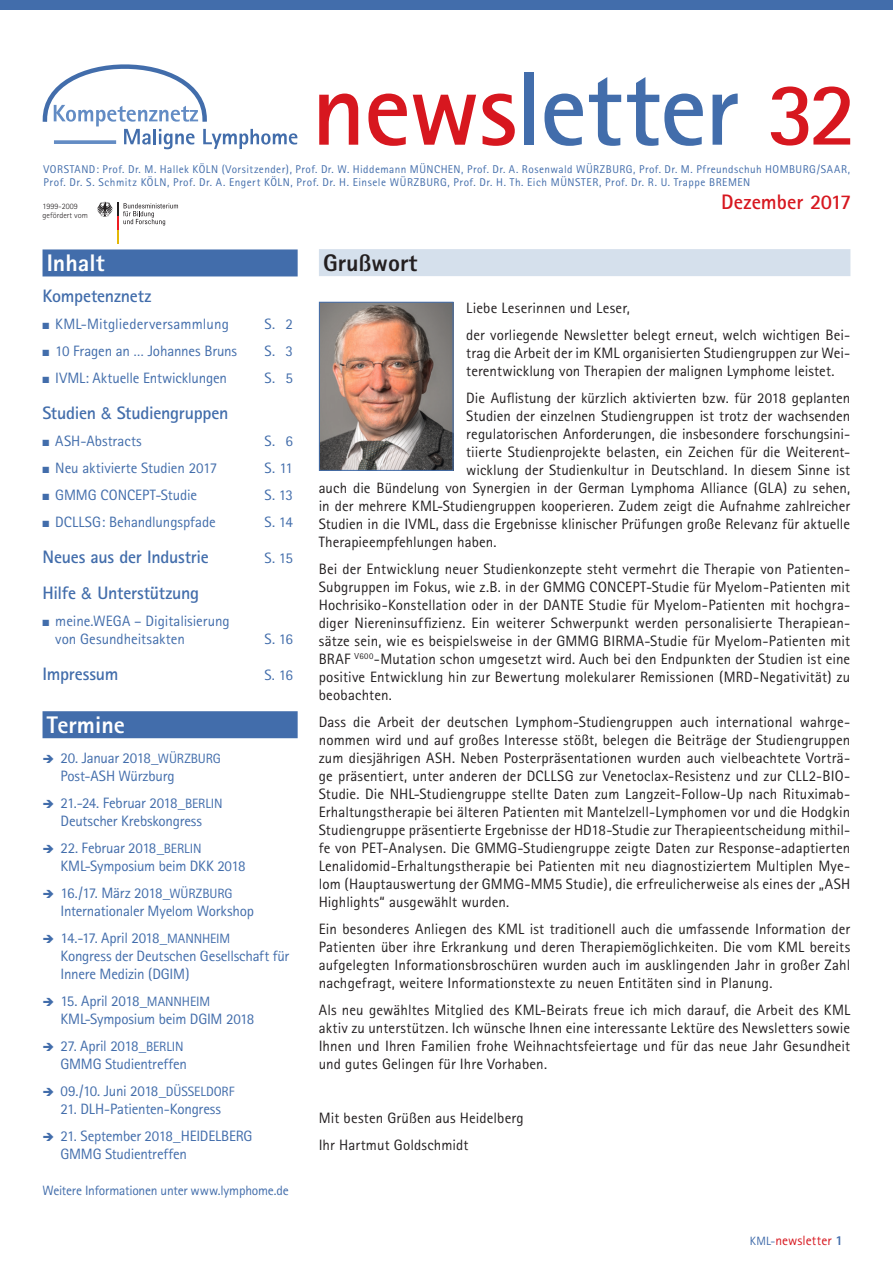
<style>
.page{position:relative;width:893px;height:1263px;background:#fff}
.page>*{position:absolute;margin:0;border:0;box-sizing:border-box;transform-origin:0 0}
.NL_BODY{font:700 105px "Rotis Sans Serif";letter-spacing:-.015em;color:#426dab}
.NL_BODY-2{font:700 90px "Rotis Sans Serif";color:#d7171f}
.NLML_LINIE_Überschri{font:800 24px "Rotis Sans Serif";color:#fff}
.NLML_LINIE_Überschri-2{font:800 24px "Rotis Sans Serif";color:#231f20}
.NL_BODY-3{font:700 21px "Rotis Sans Serif";color:#d7171f}
.Termine{font:700 18px "Rotis Sans Serif";letter-spacing:-.015em;color:#426dab}
.NL_BODY-4{font:15px/18px "Rotis Sans Serif";letter-spacing:.005em;color:#231f20;text-align:justify}
.Termine-2{font:15px/18px "Rotis Sans Serif";letter-spacing:-.015em;color:#426dab}
.Termine-3{font:15px "Rotis Sans Serif";letter-spacing:.005em;color:#426dab}
.Termine-4{font:13.5px "Rotis Sans Serif";letter-spacing:-.015em;color:#426dab}
.t1{font:13.5px "Rotis Sans Serif";letter-spacing:.005em;color:#d7171f}
.NL_BODY-5{font:11.25px/13.5px "Rotis Sans Serif";letter-spacing:.045em;color:#426dab}
.t2{font:300 8.25px "Rotis Sans Serif";letter-spacing:.005em;color:#231f20}
.s1{color:#d7171f}
.s2{font-family:"Helvetica Neue";font-weight:400;font-size:16.5px}
.s3{font-family:"Helvetica";font-weight:400;font-size:16.5px}
.s4{font-size:13.5px}
.s5{font-size:12px;color:#426dab}
.s6{font-weight:800;color:#426dab}
</style>
<div class="page">
<div style="left:0;top:0;width:893px;height:10px;background:#426dab"></div>
<svg style="left:43px;top:64px;width:254px;height:85px"></svg>
<svg style="left:97px;top:202px;width:81px;height:42px"></svg>
<div style="left:43px;top:249px;width:255px;height:27px;background:#426dab"></div>
<div style="left:43px;top:711px;width:255px;height:27px;background:#426dab"></div>
<div style="left:319px;top:249px;width:531px;height:27px;background:#d5e0ec"></div>
<img style="left:321px;top:304px;width:130px;height:165px">
<div style="left:319px;top:302px;width:134px;height:169px;border:1px solid #426dab"></div>
<p class="NL_BODY" style="left:311px;top:43px;width:430px"><span class="s1">news</span>letter</p>
<p class="NL_BODY-2" style="left:767px;top:57px;width:91px">32</p>
<p class="NL_BODY-5" style="left:44px;top:162px;width:808px">VORSTAND: Prof. Dr. M. Hallek KÖLN (Vorsitzender), Prof. Dr. W. Hiddemann MÜNCHEN, Prof. Dr. A. Rosenwald WÜRZBURG, Prof. Dr. M. Pfreundschuh HOMBURG/SAAR,<br>Prof. Dr. S. Schmitz KÖLN, Prof. Dr. A. Engert KÖLN, Prof. Dr. H. Einsele WÜRZBURG, Prof. Dr. H. Th. Eich MÜNSTER, Prof. Dr. R. U. Trappe BREMEN</p>
<p class="t2" style="left:43px;top:201px;width:37px">1999-2009</p>
<p class="t2" style="left:43px;top:210px;width:47px">gefördert vom</p>
<p class="NLML_LINIE_Überschri" style="left:47px;top:248px;width:59px">Inhalt</p>
<p class="Termine" style="left:43px;top:285px;width:110px">Kompetenznetz</p>
<p class="Termine-3" style="left:43px;top:315px;width:188px">■ KML-Mitgliederversammlung</p>
<p class="Termine-2" style="left:265px;top:315px;width:30px">S. 2</p>
<p class="Termine-2" style="left:43px;top:342px;width:196px">■ 10 Fragen an … Johannes Bruns</p>
<p class="Termine-2" style="left:265px;top:342px;width:30px">S. 3</p>
<p class="Termine-2" style="left:43px;top:369px;width:186px">■ IVML: Aktuelle Entwicklungen</p>
<p class="Termine-2" style="left:265px;top:369px;width:30px">S. 5</p>
<p class="Termine" style="left:43px;top:402px;width:187px">Studien <span class="s2">&amp;</span> Studiengruppen</p>
<p class="Termine-3" style="left:43px;top:432px;width:101px">■ ASH-Abstracts</p>
<p class="Termine-2" style="left:265px;top:432px;width:30px">S. 6</p>
<p class="Termine-2" style="left:43px;top:459px;width:176px">■ Neu aktivierte Studien 2017</p>
<p class="Termine-2" style="left:265px;top:459px;width:30px">S. 11</p>
<p class="Termine-2" style="left:43px;top:486px;width:156px">■ GMMG CONCEPT-Studie</p>
<p class="Termine-2" style="left:265px;top:486px;width:30px">S. 13</p>
<p class="Termine-2" style="left:43px;top:513px;width:175px">■ DCLLSG: Behandlungspfade</p>
<p class="Termine-2" style="left:265px;top:513px;width:30px">S. 14</p>
<p class="Termine" style="left:43px;top:546px;width:168px">Neues aus der Industrie</p>
<p class="Termine-2" style="left:265px;top:549px;width:30px">S. 15</p>
<p class="Termine" style="left:43px;top:582px;width:158px">Hilfe <span class="s3">&amp;</span> Unterstützung</p>
<p class="Termine-2" style="left:55px;top:612px;width:176px;text-indent:-13px">■ meine.WEGA – Digitalisierung von Gesundheitsakten</p>
<p class="Termine-2" style="left:265px;top:630px;width:30px">S. 16</p>
<p class="Termine" style="left:43px;top:663px;width:77px">Impressum</p>
<p class="Termine-2" style="left:264px;top:666px;width:30px">S. 16</p>
<p class="NLML_LINIE_Überschri" style="left:47px;top:710px;width:80px">Termine</p>
<p class="Termine-2" style="left:43px;top:748px;width:180px">➔ 20. Januar 2018_<span class="s4">WÜRZBURG</span></p>
<p class="Termine-2" style="left:61px;top:766px;width:116px">Post-ASH Würzburg</p>
<p class="Termine-2" style="left:43px;top:793px;width:182px">➔ 21.-24. Februar 2018_<span class="s4">BERLIN</span></p>
<p class="Termine-2" style="left:61px;top:811px;width:143px">Deutscher Krebskongress</p>
<p class="Termine-2" style="left:43px;top:838px;width:161px">➔ 22. Februar 2018_<span class="s4">BERLIN</span></p>
<p class="Termine-2" style="left:61px;top:856px;width:187px">KML-Symposium beim DKK 2018</p>
<p class="Termine-2" style="left:61px;top:883px;width:195px;text-indent:-18px">➔ 16./17. März 2018_<span class="s4">WÜRZBURG<br></span>Internationaler Myelom Workshop</p>
<p class="Termine-2" style="left:43px;top:928px;width:189px">➔ 14.-17. April 2018_<span class="s4">MANNHEIM</span></p>
<p class="Termine-2" style="left:61px;top:946px;width:230px">Kongress der Deutschen Gesellschaft für<br>Innere Medizin (DGIM)</p>
<p class="Termine-2" style="left:43px;top:991px;width:169px">➔ 15. April 2018_<span class="s4">MANNHEIM</span></p>
<p class="Termine-2" style="left:61px;top:1009px;width:195px">KML-Symposium beim DGIM 2018</p>
<p class="Termine-2" style="left:43px;top:1036px;width:143px">➔ 27. April 2018_<span class="s4">BERLIN</span></p>
<p class="Termine-2" style="left:61px;top:1054px;width:128px">GMMG Studientreffen</p>
<p class="Termine-2" style="left:43px;top:1081px;width:193px">➔ 09./10. Juni 2018_<span class="s4">DÜSSELDORF</span></p>
<p class="Termine-2" style="left:61px;top:1099px;width:162px">21. DLH-Patienten-Kongress</p>
<p class="Termine-2" style="left:43px;top:1126px;width:211px">➔ 21. September 2018_HEIDELBERG</p>
<p class="Termine-2" style="left:61px;top:1144px;width:128px">GMMG Studientreffen</p>
<p class="Termine-4" style="left:43px;top:1182px;width:248px">Weitere Informationen unter www.lymphome.de</p>
<p class="NLML_LINIE_Überschri-2" style="left:323px;top:248px;width:96px">Grußwort</p>
<p class="NL_BODY-3" style="left:721px;top:189px;width:132px">Dezember 2017</p>
<p class="NL_BODY-4" style="left:466px;top:298px;width:165px">Liebe Leserinnen und Leser,</p>
<p class="NL_BODY-4" style="left:466px;top:325px;width:385px">der vorliegende Newsletter belegt erneut, welch wichtigen Bei&shy;trag die Arbeit der im KML organisierten Studiengruppen zur Wei&shy;terentwicklung von Therapien der malignen Lymphome leistet.</p>
<p class="NL_BODY-4" style="left:466px;top:388px;width:385px">Die Auflistung der kürzlich aktivierten bzw. für 2018 geplanten</p>
<p class="NL_BODY-4" style="left:466px;top:406px;width:385px">Studien der einzelnen Studiengruppen ist trotz der wachsenden</p>
<p class="NL_BODY-4" style="left:466px;top:424px;width:385px">regulatorischen Anforderungen, die insbesondere forschungsini-</p>
<p class="NL_BODY-4" style="left:466px;top:442px;width:385px">tiierte Studienprojekte belasten, ein Zeichen für die Weiterent-</p>
<p class="NL_BODY-4" style="left:466px;top:460px;width:385px">wicklung der Studienkultur in Deutschland. In diesem Sinne ist</p>
<p class="NL_BODY-4" style="left:319px;top:478px;width:533px">auch die Bündelung von Synergien in der German Lymphoma Alliance (GLA) zu sehen,</p>
<p class="NL_BODY-4" style="left:319px;top:496px;width:533px">in der mehrere KML-Studiengruppen kooperieren. Zudem zeigt die Aufnahme zahlreicher</p>
<p class="NL_BODY-4" style="left:319px;top:514px;width:533px">Studien in die IVML, dass die Ergebnisse klinischer Prüfungen große Relevanz für aktuelle</p>
<p class="NL_BODY-4" style="left:319px;top:532px;width:179px">Therapieempfehlungen haben.</p>
<p class="NL_BODY-4" style="left:319px;top:559px;width:533px">Bei der Entwicklung neuer Studienkonzepte steht vermehrt die Therapie von Patienten-Subgruppen im Fokus, wie z.B. in der GMMG CONCEPT-Studie für Myelom-Patienten mit Hochrisiko-Konstellation oder in der DANTE Studie für Myelom-Patienten mit hochgra&shy;diger Niereninsuffizienz. Ein weiterer Schwerpunkt werden personalisierte Therapiean&shy;sätze sein, wie es beispielsweise in der GMMG BIRMA-Studie für Myelom-Patienten mit BRAF <sup>V600</sup>-Mutation schon umgesetzt wird. Auch bei den Endpunkten der Studien ist eine positive Entwicklung hin zur Bewertung molekularer Remissionen (MRD-Negativität) zu beobachten.</p>
<p class="NL_BODY-4" style="left:319px;top:712px;width:533px">Dass die Arbeit der deutschen Lymphom-Studiengruppen auch international wahrge&shy;nommen wird und auf großes Interesse stößt, belegen die Beiträge der Studiengruppen zum diesjährigen ASH. Neben Posterpräsentationen wurden auch vielbeachtete Vorträ&shy;ge präsentiert, unter anderen der DCLLSG zur Venetoclax-Resistenz und zur CLL2-BIO-Studie. Die NHL-Studiengruppe stellte Daten zum Langzeit-Follow-Up nach Rituximab-Erhaltungstherapie bei älteren Patienten mit Mantelzell-Lymphomen vor und die Hodgkin Studiengruppe präsentierte Ergebnisse der HD18-Studie zur Therapieentscheidung mithil&shy;fe von PET-Analysen. Die GMMG-Studiengruppe zeigte Daten zur Response-adaptierten Lenalidomid-Erhaltungstherapie bei Patienten mit neu diagnostiziertem Multiplen Mye&shy;lom (Hauptauswertung der GMMG-MM5 Studie), die erfreulicherweise als eines der „ASH Highlights“ ausgewählt wurden.</p>
<p class="NL_BODY-4" style="left:319px;top:919px;width:533px">Ein besonderes Anliegen des KML ist traditionell auch die umfassende Information der Patienten über ihre Erkrankung und deren Therapiemöglichkeiten. Die vom KML bereits aufgelegten Informationsbroschüren wurden auch im ausklingenden Jahr in großer Zahl nachgefragt, weitere Informationstexte zu neuen Entitäten sind in Planung.</p>
<p class="NL_BODY-4" style="left:319px;top:1000px;width:533px">Als neu gewähltes Mitglied des KML-Beirats freue ich mich darauf, die Arbeit des KML aktiv zu unterstützen. Ich wünsche Ihnen eine interessante Lektüre des Newsletters sowie Ihnen und Ihren Familien frohe Weihnachtsfeiertage und für das neue Jahr Gesundheit und gutes Gelingen für Ihre Vorhaben.</p>
<p class="NL_BODY-4" style="left:319px;top:1108px;width:207px">Mit besten Grüßen aus Heidelberg</p>
<p class="NL_BODY-4" style="left:319px;top:1135px;width:151px">Ihr Hartmut Goldschmidt</p>
<p class="t1" style="left:750px;top:1232px;width:95px"><span class="s5">KML-</span>newsletter <span class="s6">1</span></p>
</div>
